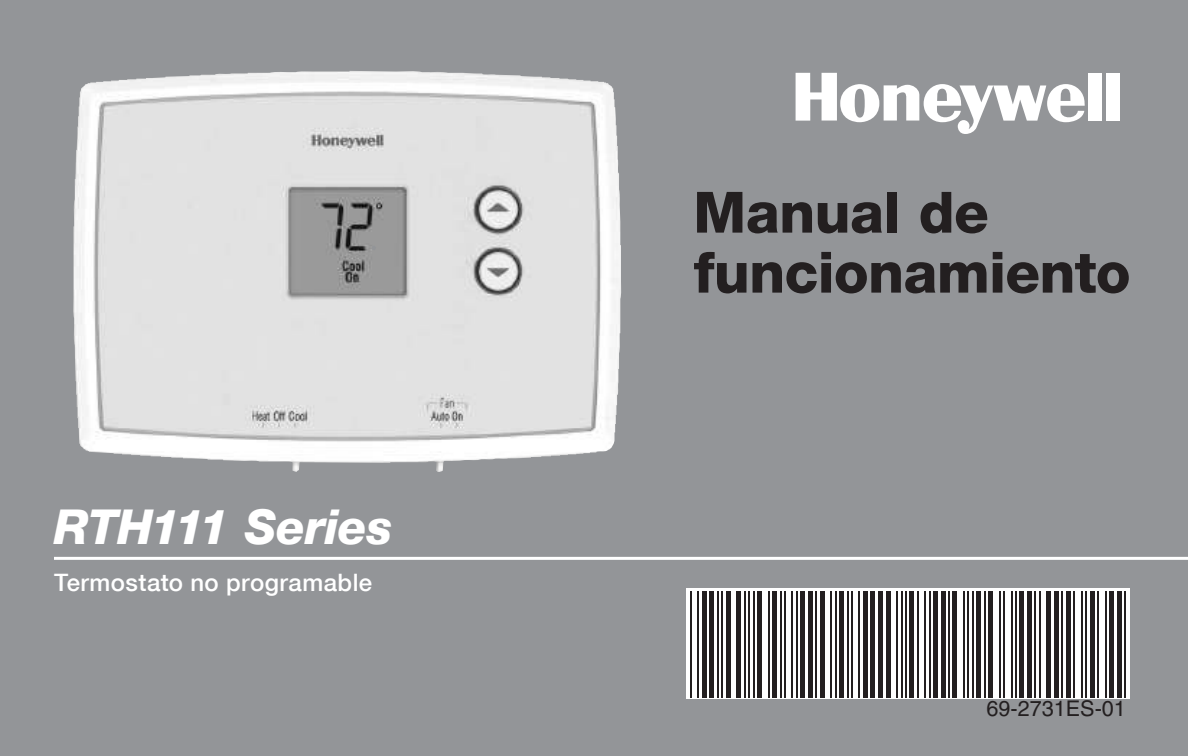
<style>
.page{position:relative;width:1188px;height:756px;background:#939598}
.page>*{position:absolute;margin:0;border:0;box-sizing:border-box;transform-origin:0 0}
.t1{font:800 57px/60px "Helvetica Neue";letter-spacing:-.01em;color:#231f20}
.t2{font:italic 800 48px "Helvetica Neue";letter-spacing:-.015em;color:#fff}
.t3{font:500 24px "Helvetica Neue";letter-spacing:.02em;color:#fff}
.t4{font:21.6px "Helvetica LT";color:#231f20}
</style>
<div class="page">
<div style="left:1088px;top:73px;width:13px;height:48px;background:#fff"></div>
<div style="left:1106px;top:73px;width:14px;height:48px;background:#fff"></div>
<svg style="left:796px;top:73px;width:289px;height:61px"></svg>
<div style="left:686px;top:588px;width:444px;height:111px;background:#fff"></div>
<hr style="left:690px;top:591px;width:2px;height:106px;background:#231f20">
<hr style="left:698px;top:591px;width:1px;height:106px;background:#231f20">
<div style="left:702px;top:591px;width:5px;height:106px;background:#231f20"></div>
<hr style="left:710px;top:591px;width:4px;height:106px;background:#231f20">
<hr style="left:717px;top:591px;width:2px;height:106px;background:#231f20">
<hr style="left:721px;top:591px;width:2px;height:106px;background:#231f20">
<div style="left:726px;top:591px;width:5px;height:106px;background:#231f20"></div>
<hr style="left:737px;top:591px;width:4px;height:106px;background:#231f20">
<hr style="left:744px;top:591px;width:2px;height:106px;background:#231f20">
<hr style="left:748px;top:591px;width:2px;height:106px;background:#231f20">
<hr style="left:753px;top:591px;width:1px;height:106px;background:#231f20">
<div style="left:757px;top:591px;width:5px;height:106px;background:#231f20"></div>
<hr style="left:768px;top:591px;width:2px;height:106px;background:#231f20">
<div style="left:772px;top:591px;width:5px;height:106px;background:#231f20"></div>
<hr style="left:780px;top:591px;width:1px;height:106px;background:#231f20">
<hr style="left:784px;top:591px;width:2px;height:106px;background:#231f20">
<hr style="left:792px;top:591px;width:1px;height:106px;background:#231f20">
<hr style="left:796px;top:591px;width:2px;height:106px;background:#231f20">
<div style="left:800px;top:591px;width:5px;height:106px;background:#231f20"></div>
<div style="left:808px;top:591px;width:5px;height:106px;background:#231f20"></div>
<hr style="left:815px;top:591px;width:2px;height:106px;background:#231f20">
<div style="left:820px;top:591px;width:5px;height:106px;background:#231f20"></div>
<hr style="left:831px;top:591px;width:1px;height:106px;background:#231f20">
<hr style="left:835px;top:591px;width:1px;height:106px;background:#231f20">
<div style="left:839px;top:591px;width:5px;height:106px;background:#231f20"></div>
<hr style="left:847px;top:591px;width:1px;height:106px;background:#231f20">
<hr style="left:851px;top:591px;width:2px;height:106px;background:#231f20">
<hr style="left:859px;top:591px;width:1px;height:106px;background:#231f20">
<div style="left:863px;top:591px;width:5px;height:106px;background:#231f20"></div>
<div style="left:870px;top:591px;width:5px;height:106px;background:#231f20"></div>
<div style="left:878px;top:591px;width:5px;height:106px;background:#231f20"></div>
<hr style="left:886px;top:591px;width:4px;height:106px;background:#231f20">
<hr style="left:896px;top:591px;width:2px;height:106px;background:#231f20">
<hr style="left:901px;top:591px;width:1px;height:106px;background:#231f20">
<hr style="left:905px;top:591px;width:2px;height:106px;background:#231f20">
<div style="left:909px;top:591px;width:5px;height:106px;background:#231f20"></div>
<hr style="left:917px;top:591px;width:2px;height:106px;background:#231f20">
<hr style="left:924px;top:591px;width:2px;height:106px;background:#231f20">
<hr style="left:929px;top:591px;width:1px;height:106px;background:#231f20">
<div style="left:933px;top:591px;width:5px;height:106px;background:#231f20"></div>
<div style="left:941px;top:591px;width:5px;height:106px;background:#231f20"></div>
<hr style="left:948px;top:591px;width:2px;height:106px;background:#231f20">
<hr style="left:953px;top:591px;width:4px;height:106px;background:#231f20">
<hr style="left:963px;top:591px;width:2px;height:106px;background:#231f20">
<hr style="left:968px;top:591px;width:1px;height:106px;background:#231f20">
<hr style="left:972px;top:591px;width:2px;height:106px;background:#231f20">
<div style="left:976px;top:591px;width:5px;height:106px;background:#231f20"></div>
<hr style="left:984px;top:591px;width:2px;height:106px;background:#231f20">
<div style="left:988px;top:591px;width:5px;height:106px;background:#231f20"></div>
<hr style="left:999px;top:591px;width:2px;height:106px;background:#231f20">
<hr style="left:1003px;top:591px;width:2px;height:106px;background:#231f20">
<hr style="left:1011px;top:591px;width:1px;height:106px;background:#231f20">
<hr style="left:1015px;top:591px;width:2px;height:106px;background:#231f20">
<hr style="left:1020px;top:591px;width:4px;height:106px;background:#231f20">
<div style="left:1027px;top:591px;width:5px;height:106px;background:#231f20"></div>
<hr style="left:1035px;top:591px;width:1px;height:106px;background:#231f20">
<hr style="left:1039px;top:591px;width:2px;height:106px;background:#231f20">
<hr style="left:1047px;top:591px;width:4px;height:106px;background:#231f20">
<div style="left:1054px;top:591px;width:5px;height:106px;background:#231f20"></div>
<hr style="left:1062px;top:591px;width:1px;height:106px;background:#231f20">
<div style="left:1066px;top:591px;width:5px;height:106px;background:#231f20"></div>
<hr style="left:1074px;top:591px;width:1px;height:106px;background:#231f20">
<hr style="left:1081px;top:591px;width:2px;height:106px;background:#231f20">
<hr style="left:1085px;top:591px;width:2px;height:106px;background:#231f20">
<div style="left:1090px;top:591px;width:5px;height:106px;background:#231f20"></div>
<hr style="left:1097px;top:591px;width:2px;height:106px;background:#231f20">
<hr style="left:1105px;top:591px;width:1px;height:106px;background:#231f20">
<div style="left:1109px;top:591px;width:5px;height:106px;background:#231f20"></div>
<div style="left:1117px;top:591px;width:5px;height:106px;background:#231f20"></div>
<hr style="left:1124px;top:591px;width:2px;height:106px;background:#231f20">
<img style="left:73px;top:71px;width:549px;height:401px">
<hr style="left:54px;top:557px;width:1134px;height:3px;background:#fff">
<h2 class="t2" style="left:54px;top:498px;width:340px">RTH111 Series</h2>
<p class="t3" style="left:54px;top:568px;width:320px">Termostato no programable</p>
<h1 class="t1" style="left:693px;top:182px;width:439px">Manual de funcionamiento</h1>
<p class="t4" style="left:987px;top:696px;width:141px">69-2731ES-01</p>
</div>
